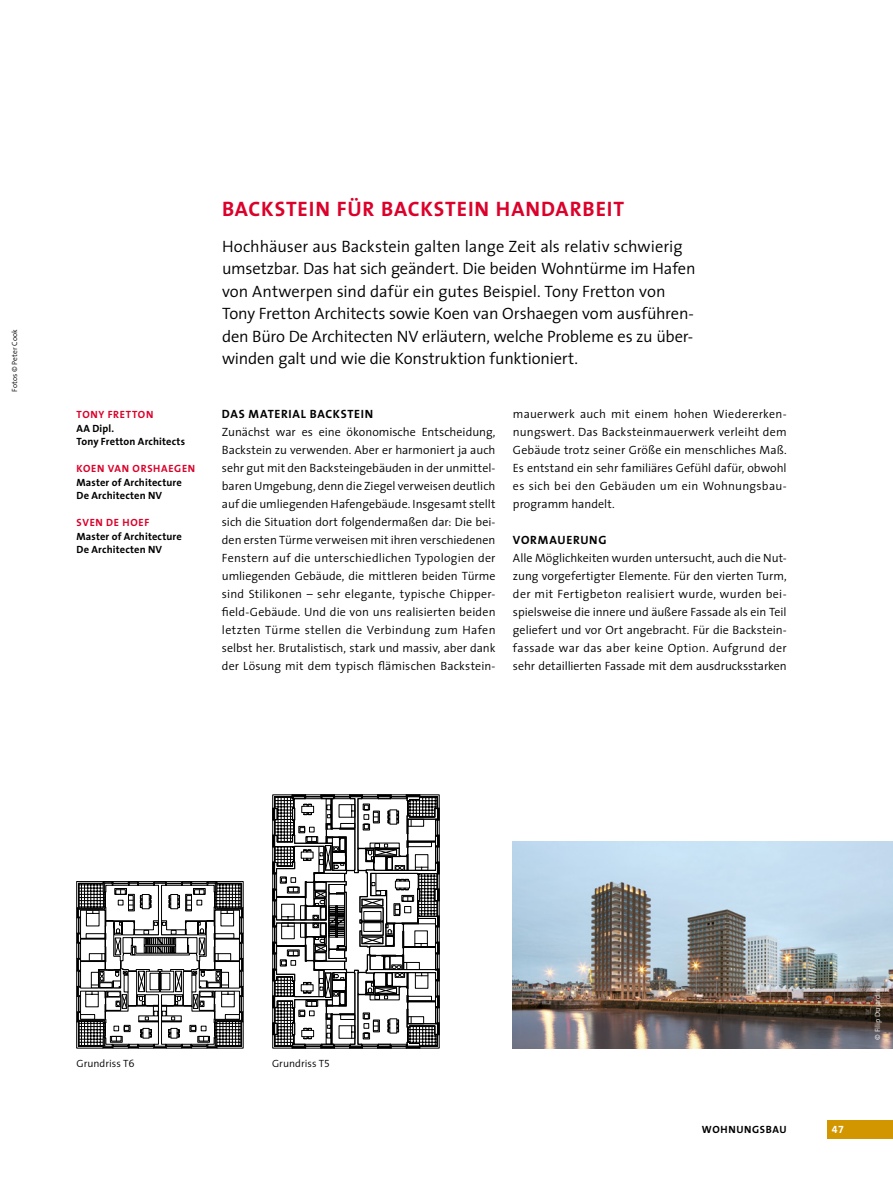
<style>
.page{position:relative;width:893px;height:1191px;background:#fff}
.page>*{position:absolute;margin:0;border:0;box-sizing:border-box;transform-origin:0 0}
.t1{font:700 21px "The Sans";letter-spacing:.04em;color:#db012a}
.t2{font:300 16.5px/22.5px "The Sans";letter-spacing:-.01em;color:#000}
.t3{font:300 12px/18px "The Sans";letter-spacing:.005em;color:#000;text-align:justify}
.t4{font:700 12px "The Sans";letter-spacing:.06em;color:#000}
.t5{font:700 10.5px/13.5px "The Sans";letter-spacing:.015em;color:#000}
.t6{font:700 10.5px "The Sans";letter-spacing:.065em;color:#db012a}
.t7{font:300 10.5px "The Sans";color:#000}
.t8{font:700 10.5px "The Sans";letter-spacing:.06em;color:#000}
.t9{font:10.5px "The Sans Bold Expert";color:#fff}
.t10{font:300 7.5px "The Sans";letter-spacing:.015em;color:#000}
.t11{font:300 7.5px "The Sans";color:#fff}
.s1{font-family:"The Sans Semi Light Expert";font-weight:400}
</style>
<div class="page">
<div style="left:828px;top:1120px;width:65px;height:18px;background:#d29700"></div>
<svg style="left:76px;top:881px;width:167px;height:167px"></svg>
<div style="left:144px;top:944px;width:32px;height:2px;background:#fff;border:1px solid #000"></div>
<svg style="left:272px;top:794px;width:168px;height:254px"></svg>
<img style="left:513px;top:841px;width:380px;height:207px">
<p class="t10" style="left:8px;top:392px;width:64px;rotate:-90deg">Fotos © Peter Cook</p>
<p class="t6" style="left:77px;top:406px;width:78px">TONY FRETTON</p>
<p class="t5" style="left:77px;top:421px;width:110px">AA Dipl.<br>Tony Fretton Architects</p>
<p class="t6" style="left:77px;top:460px;width:120px">KOEN VAN ORSHAEGEN</p>
<p class="t5" style="left:77px;top:475px;width:107px">Master of Architecture<br>De Architecten NV</p>
<p class="t6" style="left:77px;top:514px;width:74px">SVEN DE HOEF</p>
<p class="t5" style="left:77px;top:529px;width:107px">Master of Architecture<br>De Architecten NV</p>
<h1 class="t1" style="left:222px;top:192px;width:404px">BACKSTEIN FÜR BACKSTEIN HANDARBEIT</h1>
<p class="t2" style="left:222px;top:234px;width:475px">Hochhäuser aus Backstein galten lange Zeit als relativ schwierig umsetzbar. Das hat sich geändert. Die beiden Wohntürme im Hafen von Antwerpen sind dafür ein gutes Beispiel. Tony Fretton von Tony Fretton Architects sowie Koen van Orshaegen vom ausführen&shy;den Büro De Architecten NV erläutern, welche Probleme es zu über&shy;winden galt und wie die Konstruktion funktioniert.</p>
<p class="t4" style="left:222px;top:404px;width:153px">DAS MATERIAL BACKSTEIN</p>
<p class="t3" style="left:222px;top:423px;width:275px">Zunächst war es eine ökonomische Entscheidung, Backstein zu verwenden. Aber er harmoniert ja auch sehr gut mit den Backsteingebäuden in der unmittel&shy;baren Umgebung, denn die Ziegel verweisen deutlich auf die umliegenden Hafengebäude. Insgesamt stellt sich die Situation dort folgendermaßen dar: Die bei&shy;den ersten Türme verweisen mit ihren verschiedenen Fenstern auf die unterschiedlichen Typologien der umliegenden Gebäude, die mittleren beiden Türme sind Stilikonen – sehr elegante, typische Chipper&shy;field-Gebäude. Und die von uns realisierten beiden letzten Türme stellen die Verbindung zum Hafen selbst her. Brutalistisch, stark und massiv, aber dank der Lösung mit dem typisch flämischen Backstein-</p>
<p class="t3" style="left:513px;top:405px;width:275px">mauerwerk auch mit einem hohen Wiedererken&shy;nungswert. Das Backsteinmauerwerk verleiht dem Gebäude trotz seiner Größe ein menschliches Maß.<br>Es entstand ein sehr familiäres Gefühl dafür, obwohl es sich bei den Gebäuden um ein Wohnungsbau&shy;programm handelt.</p>
<p class="t4" style="left:513px;top:530px;width:95px">VORMAUERUNG</p>
<p class="t3" style="left:513px;top:549px;width:275px">Alle Möglichkeiten wurden untersucht, auch die Nut&shy;zung vorgefertigter Elemente. Für den vierten Turm, der mit Fertigbeton realisiert wurde, wurden bei&shy;spielsweise die innere und äußere Fassade als ein Teil geliefert und vor Ort angebracht. Für die Backstein&shy;fassade war das aber keine Option. Aufgrund der sehr detaillierten Fassade mit dem ausdrucksstarken</p>
<p class="t7" style="left:76px;top:1054px;width:60px">Grundriss T6</p>
<p class="t7" style="left:272px;top:1054px;width:60px">Grundriss T<span class="s1">5</span></p>
<p class="t11" style="left:871px;top:1039px;width:53px;rotate:-90deg">© Filip Dujardin</p>
<p class="t8" style="left:702px;top:1120px;width:86px">WOHNUNGSBAU</p>
<p class="t9" style="left:832px;top:1120px;width:14px">47</p>
</div>
